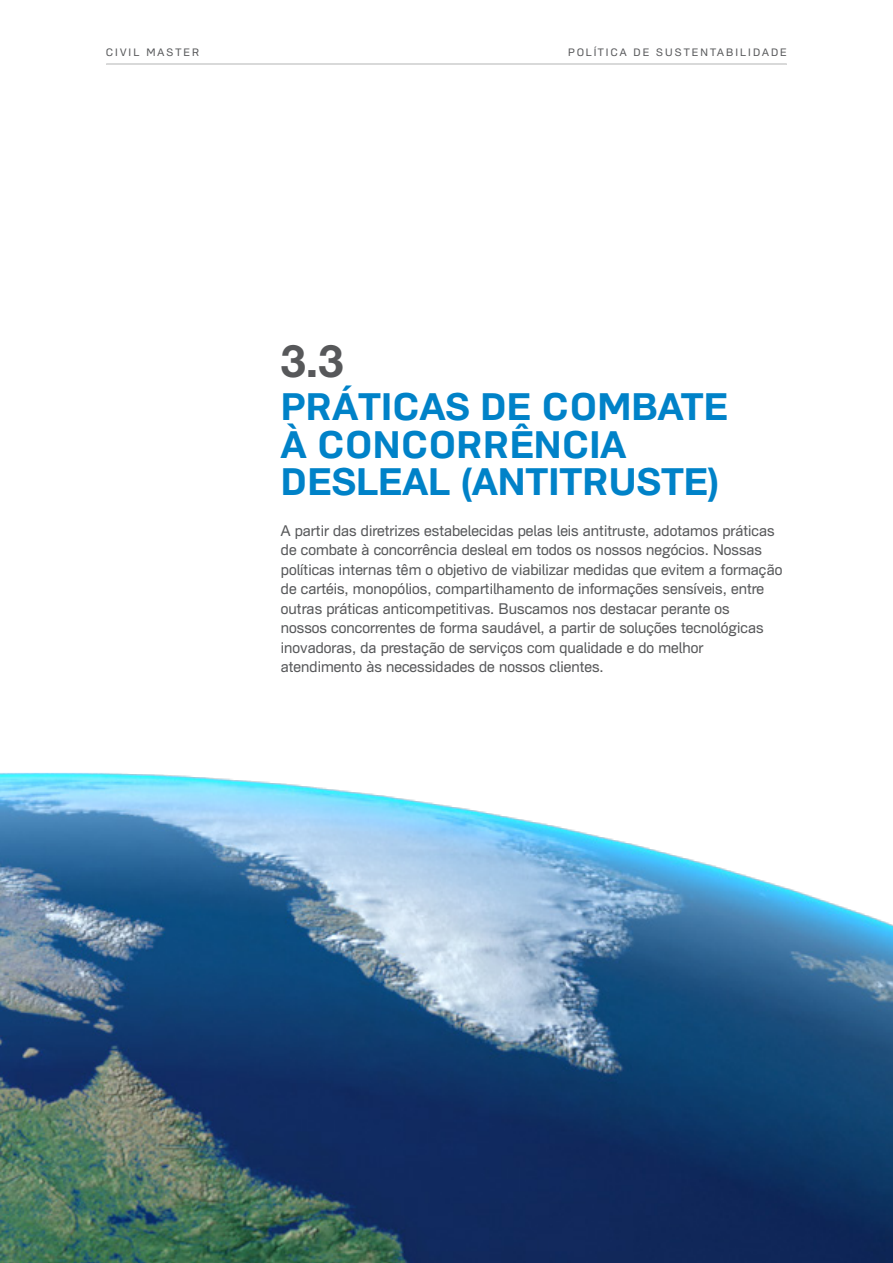
<style>
.page{position:relative;width:893px;height:1263px;background:#fff}
.page>*{position:absolute;margin:0;border:0;box-sizing:border-box;transform-origin:0 0}
.t1{font:700 45px "Grammatika";color:#57585a}
.t2{font:700 37.5px/37.5px "Grammatika";color:#0082c8}
.t3{font:15px/19.5px "Grammatika";color:#57585a}
.t4{font:10.5px "Grammatika";letter-spacing:.2em;color:#57585a}
</style>
<div class="page">
<img style="left:0;top:772px;width:893px;height:491px">
<p class="t4" style="left:106px;top:46px;width:94px">CIVIL MASTER</p>
<p class="t4" style="left:568px;top:46px;width:220px">POLÍTICA DE SUSTENTABILIDADE</p>
<h1 class="t1" style="left:281px;top:333px;width:64px">3.3</h1>
<h2 class="t2" style="left:281px;top:387px;width:449px">PRÁTICAS DE COMBATE<br>À CONCORRÊNCIA<br>DESLEAL (ANTITRUSTE)</h2>
<p class="t3" style="left:281px;top:521px;width:503px">A partir das diretrizes estabelecidas pelas leis antitruste, adotamos práticas de combate à concorrência desleal em todos os nossos negócios. Nossas políticas internas têm o objetivo de viabilizar medidas que evitem a formação de cartéis, monopólios, compartilhamento de informações sensíveis, entre outras práticas anticompetitivas. Buscamos nos destacar perante os<br>nossos concorrentes de forma saudável, a partir de soluções tecnológicas inovadoras, da prestação de serviços com qualidade e do melhor atendimento às necessidades de nossos clientes.</p>
</div>
